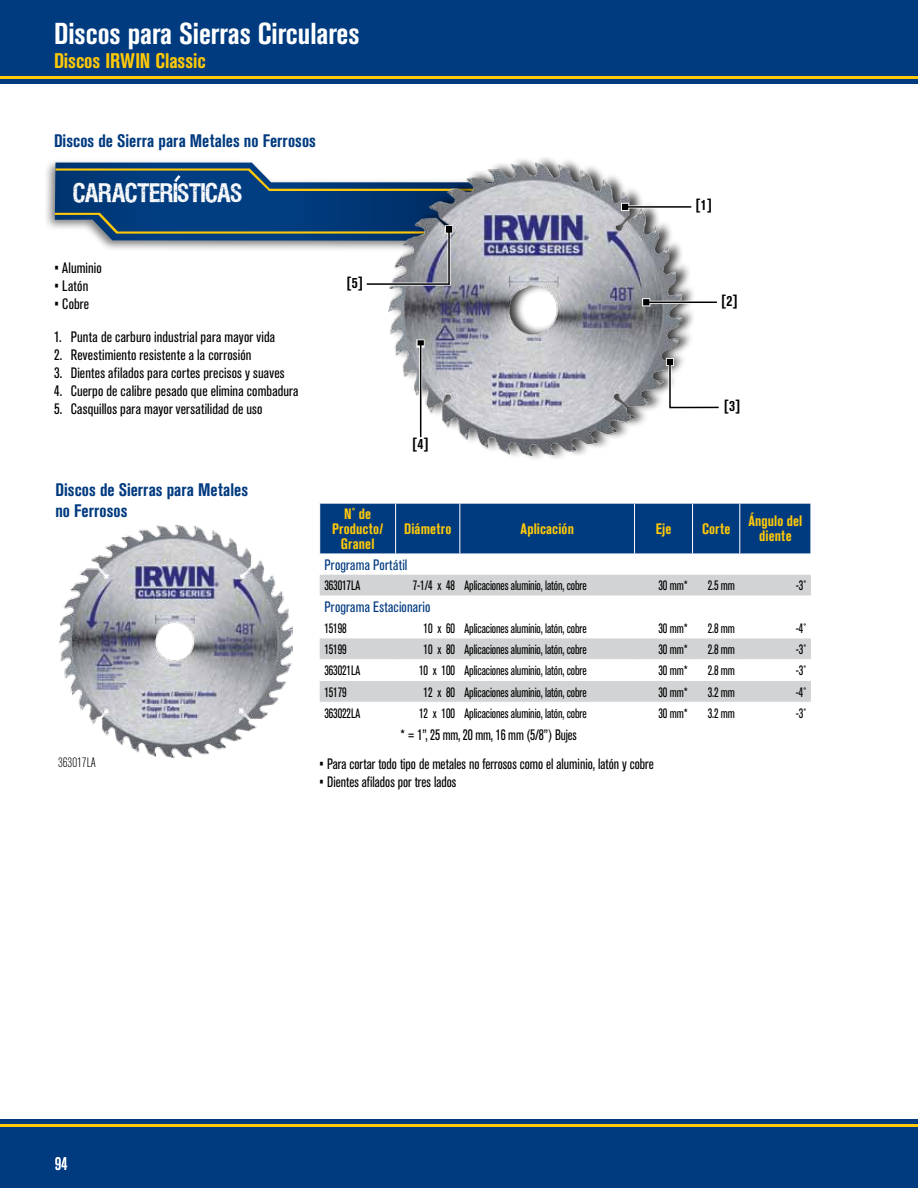
<style>
.page{position:relative;width:918px;height:1188px;background:#fff}
.page>*{position:absolute;margin:0;border:0;box-sizing:border-box;transform-origin:0 0}
.t1{font:700 condensed 30px "Akzidenz Grotesk BE";color:#fff}
.t2{font:700 condensed 21px "Akzidenz Grotesk BE";letter-spacing:-.005em;color:#ffc907}
.t3{font:21px "VIPERNORA";letter-spacing:-.005em;color:#fff}
.t4{font:700 condensed 18px/21.6px "Akzidenz Grotesk BE";letter-spacing:.005em;color:#003a7f}
.t5{font:condensed 18px "Akzidenz Grotesk BE";color:#fff;scale:.9 1}
.t6{font:condensed 15px "Akzidenz Grotesk BE";letter-spacing:.005em;color:#000}
.t7{font:condensed 15px "Akzidenz Grotesk BE";letter-spacing:.005em;color:#000;scale:.95 1}
.t8{font:700 condensed 15px/15px "Akzidenz Grotesk BE";letter-spacing:.005em;color:#ffc907;text-align:center}
.t9{font:condensed 15px "Akzidenz Grotesk BE";letter-spacing:.015em;color:#003a7f}
.t10{font:condensed 15px "Akzidenz Grotesk BE";letter-spacing:.005em;color:#000;scale:.9 1}
.t11{font:700 condensed 15px "Akzidenz Grotesk BE";color:#000}
.t12{font:condensed 13.5px "Akzidenz Grotesk BE";letter-spacing:-.01em;color:#000;scale:.9 1}
.t13{font:300 condensed 13.5px "Akzidenz Grotesk BE";color:#000}
</style>
<div class="page">
<div style="left:0;top:1120px;width:918px;height:68px;background:#003a7f"></div>
<hr style="left:0;top:1124px;width:918px;height:3px;background:#ffc907">
<div style="left:0;top:0;width:918px;height:83px;background:#003a7f"></div>
<hr style="left:0;top:77px;width:918px;height:2px;background:#ffc907">
<img style="left:59px;top:524px;width:234px;height:233px">
<svg style="left:320px;top:575px;width:491px;height:127px"></svg>
<svg style="left:319px;top:504px;width:492px;height:71px"></svg>
<hr style="left:319px;top:504px;width:1px;height:49px;background:#fff">
<hr style="left:395px;top:504px;width:1px;height:49px;background:#fff">
<hr style="left:459px;top:504px;width:1px;height:49px;background:#fff">
<hr style="left:634px;top:504px;width:1px;height:49px;background:#fff">
<hr style="left:692px;top:504px;width:1px;height:49px;background:#fff">
<hr style="left:739px;top:504px;width:1px;height:49px;background:#fff">
<hr style="left:319px;top:596px;width:77px;height:1px;background:#fff">
<hr style="left:396px;top:596px;width:64px;height:1px;background:#fff">
<hr style="left:460px;top:596px;width:175px;height:1px;background:#fff">
<hr style="left:635px;top:596px;width:58px;height:1px;background:#fff">
<hr style="left:693px;top:596px;width:47px;height:1px;background:#fff">
<hr style="left:740px;top:596px;width:71px;height:1px;background:#fff">
<svg style="left:395px;top:618px;width:1px;height:20px"></svg>
<svg style="left:459px;top:618px;width:1px;height:20px"></svg>
<svg style="left:634px;top:618px;width:1px;height:20px"></svg>
<svg style="left:692px;top:618px;width:1px;height:20px"></svg>
<svg style="left:739px;top:618px;width:1px;height:20px"></svg>
<svg style="left:395px;top:660px;width:1px;height:21px"></svg>
<svg style="left:459px;top:660px;width:1px;height:21px"></svg>
<svg style="left:634px;top:660px;width:1px;height:21px"></svg>
<svg style="left:692px;top:660px;width:1px;height:21px"></svg>
<svg style="left:739px;top:660px;width:1px;height:21px"></svg>
<hr style="left:319px;top:617px;width:77px;height:1px;background:#fff">
<hr style="left:396px;top:617px;width:64px;height:1px;background:#fff">
<hr style="left:460px;top:617px;width:175px;height:1px;background:#fff">
<hr style="left:635px;top:617px;width:58px;height:1px;background:#fff">
<hr style="left:693px;top:617px;width:47px;height:1px;background:#fff">
<hr style="left:740px;top:617px;width:71px;height:1px;background:#fff">
<hr style="left:319px;top:659px;width:77px;height:1px;background:#fff">
<hr style="left:396px;top:659px;width:64px;height:1px;background:#fff">
<hr style="left:460px;top:659px;width:175px;height:1px;background:#fff">
<hr style="left:635px;top:659px;width:58px;height:1px;background:#fff">
<hr style="left:693px;top:659px;width:47px;height:1px;background:#fff">
<hr style="left:740px;top:659px;width:71px;height:1px;background:#fff">
<div style="left:43px;top:158px;width:491px;height:95px;background:#000;opacity:.5"></div>
<div style="left:388px;top:155px;width:308px;height:307px;background:#000;opacity:.75"></div>
<img style="left:389px;top:163px;width:293px;height:292px">
<hr style="left:366px;top:283px;width:85px;height:3px;background:#fff">
<hr style="left:648px;top:301px;width:74px;height:3px;background:#fff">
<svg style="left:642px;top:298px;width:8px;height:8px"></svg>
<hr style="left:646px;top:302px;width:71px;height:1px;background:#000">
<svg style="left:643px;top:299px;width:6px;height:6px"></svg>
<hr style="left:627px;top:205px;width:74px;height:3px;background:#fff">
<svg style="left:621px;top:203px;width:8px;height:8px"></svg>
<hr style="left:624px;top:206px;width:67px;height:2px;background:#000">
<svg style="left:622px;top:204px;width:6px;height:6px"></svg>
<hr style="left:668px;top:363px;width:4px;height:75px;background:#fff">
<svg style="left:666px;top:358px;width:8px;height:8px"></svg>
<svg style="left:667px;top:359px;width:52px;height:50px"></svg>
<hr style="left:419px;top:342px;width:3px;height:90px;background:#fff">
<svg style="left:416px;top:340px;width:8px;height:8px"></svg>
<hr style="left:420px;top:343px;width:1px;height:94px;background:#000">
<svg style="left:418px;top:340px;width:6px;height:5px"></svg>
<hr style="left:448px;top:229px;width:3px;height:56px;background:#fff">
<hr style="left:448px;top:229px;width:2px;height:56px;background:#000">
<svg style="left:55px;top:163px;width:476px;height:78px;background:#4b6d8f"></svg>
<div style="left:446px;top:226px;width:6px;height:7px;border:2px solid #000"></div>
<hr style="left:367px;top:283px;width:83px;height:2px;background:#000">
<h1 class="t1" style="left:54px;top:16px;width:307px">Discos para Sierras Circulares</h1>
<h2 class="t2" style="left:54px;top:49px;width:153px">Discos IRWIN Classic</h2>
<h3 class="t4" style="left:54px;top:130px;width:264px">Discos de Sierra para Metales no Ferrosos</h3>
<h2 class="t3" style="left:73px;top:182px;width:170px">CARACTERISTICAS</h2>
<p class="t6" style="left:54px;top:260px;width:49px">• Aluminio</p>
<p class="t6" style="left:54px;top:278px;width:36px">• Latón</p>
<p class="t6" style="left:54px;top:296px;width:37px">• Cobre</p>
<p class="t6" style="left:54px;top:328px;width:223px">1. Punta de carburo industrial para mayor vida</p>
<p class="t6" style="left:54px;top:346px;width:199px">2. Revestimiento resistente a la corrosión</p>
<p class="t6" style="left:54px;top:364px;width:232px">3. Dientes afilados para cortes precisos y suaves</p>
<p class="t6" style="left:54px;top:382px;width:246px">4. Cuerpo de calibre pesado que elimina combadura</p>
<p class="t6" style="left:54px;top:400px;width:210px">5. Casquillos para mayor versatilidad de uso</p>
<p class="t11" style="left:347px;top:274px;width:17px">[5]</p>
<p class="t11" style="left:413px;top:435px;width:17px">[4]</p>
<p class="t11" style="left:696px;top:196px;width:17px">[1]</p>
<p class="t11" style="left:722px;top:293px;width:17px">[2]</p>
<p class="t11" style="left:724px;top:397px;width:17px">[3]</p>
<h3 class="t4" style="left:56px;top:479px;width:194px">Discos de Sierras para Metales no Ferrosos</h3>
<p class="t13" style="left:58px;top:755px;width:39px">363017LA</p>
<p class="t8" style="left:332px;top:506px;width:53px">N˚ de<br>Producto/<br>Granel</p>
<p class="t8" style="left:404px;top:521px;width:49px">Diámetro</p>
<p class="t8" style="left:520px;top:521px;width:55px">Aplicación</p>
<p class="t8" style="left:656px;top:521px;width:17px">Eje</p>
<p class="t8" style="left:702px;top:521px;width:30px">Corte</p>
<p class="t8" style="left:748px;top:514px;width:56px">Ángulo del diente</p>
<p class="t9" style="left:324px;top:556px;width:85px">Programa Portátil</p>
<p class="t12" style="left:324px;top:578px;width:41px">363017LA</p>
<p class="t12" style="left:413px;top:578px;width:195px">7-1/4 x 48 Aplicaciones aluminio, latón, cobre</p>
<p class="t12" style="left:659px;top:578px;width:34px">30 mm*</p>
<p class="t12" style="left:708px;top:578px;width:32px">2.5 mm</p>
<p class="t12" style="left:796px;top:578px;width:13px">-3˚</p>
<p class="t9" style="left:324px;top:599px;width:107px">Programa Estacionario</p>
<p class="t12" style="left:324px;top:621px;width:26px">15198</p>
<p class="t12" style="left:424px;top:621px;width:183px">10 x 60 Aplicaciones aluminio, latón, cobre</p>
<p class="t12" style="left:659px;top:621px;width:34px">30 mm*</p>
<p class="t12" style="left:708px;top:621px;width:32px">2.8 mm</p>
<p class="t12" style="left:796px;top:621px;width:13px">-4˚</p>
<p class="t12" style="left:324px;top:642px;width:26px">15199</p>
<p class="t12" style="left:424px;top:642px;width:183px">10 x 80 Aplicaciones aluminio, latón, cobre</p>
<p class="t12" style="left:659px;top:642px;width:34px">30 mm*</p>
<p class="t12" style="left:708px;top:642px;width:32px">2.8 mm</p>
<p class="t12" style="left:796px;top:642px;width:13px">-3˚</p>
<p class="t12" style="left:324px;top:663px;width:41px">363021LA</p>
<p class="t12" style="left:419px;top:663px;width:188px">10 x 100 Aplicaciones aluminio, latón, cobre</p>
<p class="t12" style="left:659px;top:663px;width:34px">30 mm*</p>
<p class="t12" style="left:708px;top:663px;width:32px">2.8 mm</p>
<p class="t12" style="left:796px;top:663px;width:13px">-3˚</p>
<p class="t12" style="left:324px;top:684px;width:26px">15179</p>
<p class="t12" style="left:424px;top:684px;width:183px">12 x 80 Aplicaciones aluminio, latón, cobre</p>
<p class="t12" style="left:659px;top:684px;width:34px">30 mm*</p>
<p class="t12" style="left:708px;top:684px;width:32px">3.2 mm</p>
<p class="t12" style="left:796px;top:684px;width:13px">-4˚</p>
<p class="t12" style="left:324px;top:706px;width:41px">363022LA</p>
<p class="t12" style="left:419px;top:706px;width:188px">12 x 100 Aplicaciones aluminio, latón, cobre</p>
<p class="t12" style="left:659px;top:706px;width:34px">30 mm*</p>
<p class="t12" style="left:708px;top:706px;width:32px">3.2 mm</p>
<p class="t12" style="left:796px;top:706px;width:13px">-3˚</p>
<p class="t10" style="left:400px;top:726px;width:197px">* = 1”, 25 mm, 20 mm, 16 mm (5/8”) Bujes</p>
<p class="t7" style="left:319px;top:756px;width:354px">• Para cortar todo tipo de metales no ferrosos como el aluminio, latón y cobre</p>
<p class="t7" style="left:319px;top:774px;width:146px">• Dientes afilados por tres lados</p>
<h3 class="t5" style="left:55px;top:1154px;width:15px">94</h3>
</div>
